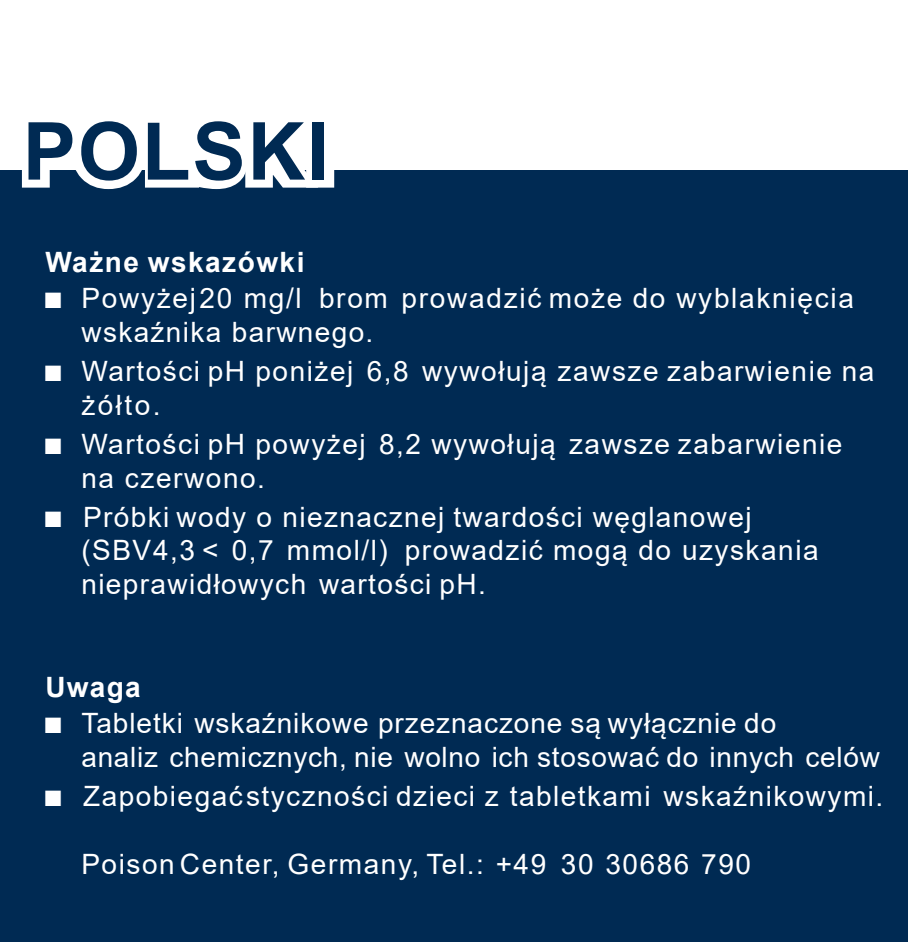
<style>
.page{position:relative;width:908px;height:942px;background:#fff}
.page>*{position:absolute;margin:0;border:0;box-sizing:border-box;transform-origin:0 0}
.t1{font:700 80px "Arial";letter-spacing:.02em;color:#002a53}
.t2{font:28px/33.6px "Arial";letter-spacing:.05em;color:#fff}
.t3{font:28px/33.6px "Arial";letter-spacing:.025em;color:#fff}
.t4{font:700 28px "Arial";letter-spacing:.05em;color:#fff}
.s1{font-family:"Consolas"}
</style>
<div class="page">
<div style="left:0;top:170px;width:907px;height:771px;background:#002a53"></div>
<svg style="left:21px;top:170px;width:313px;height:20px"></svg>
<div style="left:306px;top:114px;width:28px;height:73px;border:16px solid #fff"></div>
<h1 class="t1" style="left:23px;top:121px;width:308px">POLSKI</h1>
<p class="t4" style="left:45px;top:251px;width:260px">Ważne wskazówki</p>
<p class="t2" style="left:81px;top:284px;width:773px;text-indent:-36px"><span class="s1">■</span> Powyżej20 mg/l brom prowadzić może do wyblaknięcia wskaźnika barwnego.</p>
<p class="t2" style="left:81px;top:357px;width:794px;text-indent:-36px"><span class="s1">■</span> Wartości pH poniżej 6,8 wywołują zawsze zabarwienie na żółto.</p>
<p class="t2" style="left:81px;top:429px;width:762px;text-indent:-36px"><span class="s1">■</span> Wartości pH powyżej 8,2 wywołują zawsze zabarwienie na czerwono.</p>
<p class="t2" style="left:81px;top:502px;width:738px;text-indent:-36px"><span class="s1">■</span> Próbki wody o nieznacznej twardości węglanowej (SBV4,3 &lt; 0,7 mmol/l) prowadzić mogą do uzyskania nieprawidłowych wartości pH.</p>
<p class="t4" style="left:45px;top:676px;width:97px">Uwaga</p>
<p class="t3" style="left:81px;top:708px;width:799px;text-indent:-36px"><span class="s1">■</span> Tabletki wskaźnikowe przeznaczone są wyłącznie do<br>analiz chemicznych, nie wolno ich stosować do innych celów</p>
<p class="t2" style="left:45px;top:781px;width:839px"><span class="s1">■</span> Zapobiegaćstyczności dzieci z tabletkami wskaźnikowymi.</p>
<p class="t2" style="left:81px;top:849px;width:671px">Poison Center, Germany, Tel.: +49 30 30686 790</p>
</div>
